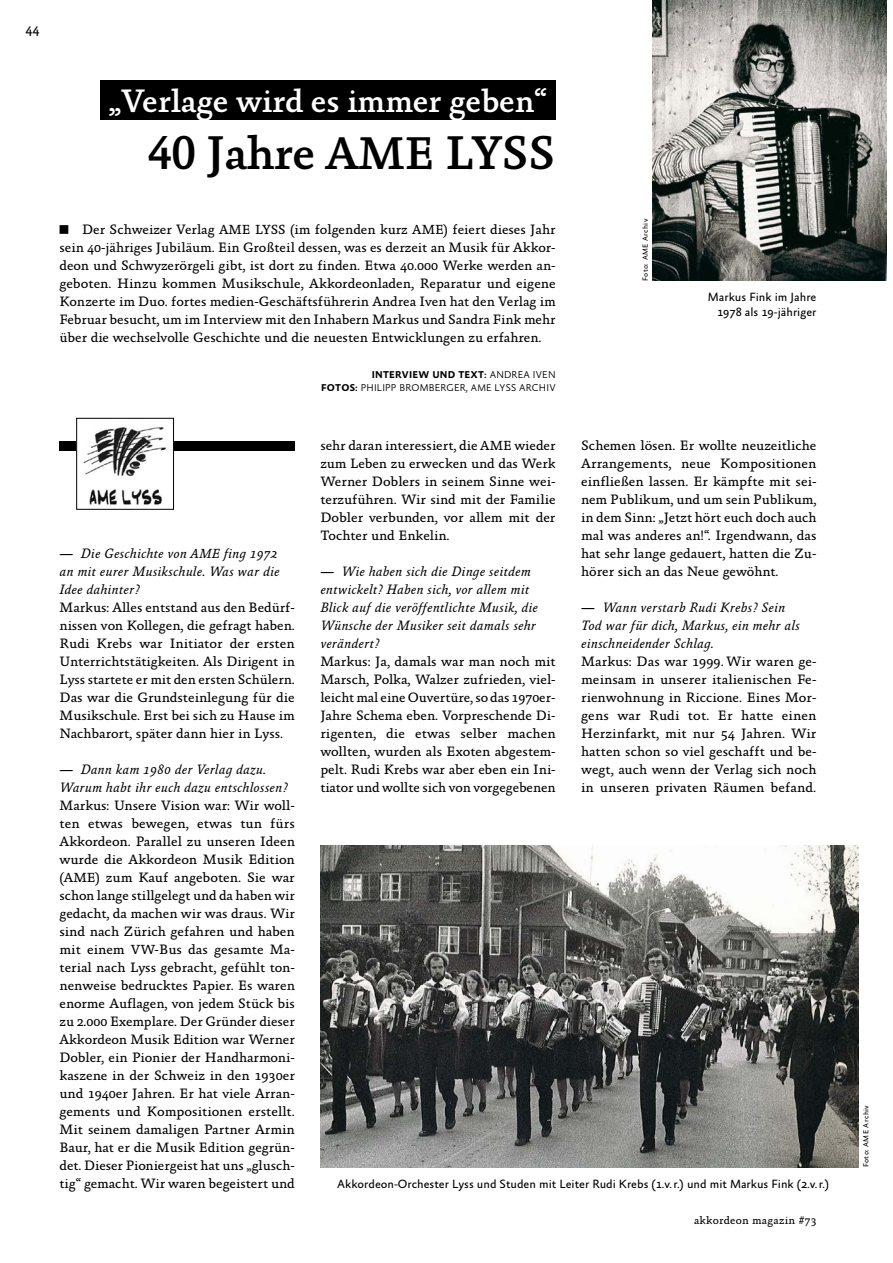
<style>
.page{position:relative;width:893px;height:1263px;background:#fff}
.page>*{position:absolute;margin:0;border:0;box-sizing:border-box;transform-origin:0 0}
.t1{font:500 48px "Absara TF";letter-spacing:-.015em;color:#000}
.t2{font:500 33px "Absara TF";letter-spacing:-.005em;color:#fff}
.t3{font:13.8px/18px "Absara";color:#000;text-align:justify}
.t4{font:italic 13.8px/18px "Absara";color:#000}
.t5{font:13.8px "Absara Sans TF";color:#000}
.t6{font:12.15px/15px "Absara Sans";color:#000;text-align:right}
.t7{font:11.25px "Absara";letter-spacing:.025em;color:#000}
.t8{font:10.05px "Absara Sans TF Lightcaps";letter-spacing:.02em;color:#000}
.t9{font:700 10.05px "Absara Sans TF";letter-spacing:.02em;color:#000}
.t10{font:7.5px "Absara Sans";letter-spacing:.05em;color:#000}
.s1{font-size:46.5px}
.s2{font-size:13.35px}
.s3{font-family:"Absara Sans TF Lightcaps";font-weight:400}
.s4{font-family:"Absara Sans TF";font-weight:700}
.s5{font-size:9.75px}
.s6{font-weight:500;font-style:normal}
</style>
<div class="page">
<img style="left:652px;top:0;width:234px;height:281px">
<img style="left:320px;top:845px;width:539px;height:322px">
<div style="left:60px;top:441px;width:235px;height:10px;background:#000"></div>
<div style="left:100px;top:80px;width:456px;height:40px;background:#000"></div>
<img style="left:78px;top:427px;width:94px;height:78px">
<div style="left:76px;top:418px;width:98px;height:91px;border:1px solid #000"></div>
<p class="t5" style="left:26px;top:24px;width:16px">44</p>
<h2 class="t2" style="left:108px;top:81px;width:440px">„Verlage wird es immer geben“</h2>
<h1 class="t1" style="left:147px;top:125px;width:410px">40 Jahre <span class="s1">AME</span> LYSS</h1>
<p class="t3" style="left:58px;top:221px;width:499px">■ Der Schweizer Verlag <span class="s2">AME LYSS</span> (im folgenden kurz <span class="s2">AME</span>) feiert dieses Jahr sein 40-jähriges Jubiläum. Ein Großteil dessen, was es derzeit an Musik für Akkor&shy;deon und Schwyzerörgeli gibt, ist dort zu finden. Etwa 40.000 Werke werden an&shy;geboten. Hinzu kommen Musikschule, Akkordeonladen, Reparatur und eigene Konzerte im Duo. fortes medien-Geschäftsführerin Andrea Iven hat den Verlag im Februar besucht, um im Interview mit den Inhabern Markus und Sandra Fink mehr über die wechselvolle Geschichte und die neuesten Entwicklungen zu erfahren.</p>
<p class="t9" style="left:372px;top:369px;width:185px">INTERVIEW UND TEXT: <span class="s3">ANDREA IVEN</span></p>
<p class="t8" style="left:321px;top:382px;width:236px"><span class="s4">FOTOS:</span> PHILIPP BROMBERGER, <span class="s5">AME</span> LYSS ARCHIV</p>
<p class="t10" style="left:641px;top:281px;width:63px;rotate:-90deg">Foto: AME Archiv</p>
<p class="t6" style="left:708px;top:290px;width:110px">Markus Fink im Jahre<br>1978 als 19-jähriger</p>
<p class="t4" style="left:60px;top:545px;width:222px"><span class="s6">—</span> Die Geschichte von <span class="s2">AME</span> fing 1972 an mit eurer Musikschule. Was war die<br>Idee dahinter?</p>
<p class="t3" style="left:60px;top:599px;width:237px">Markus: Alles entstand aus den Bedürf&shy;nissen von Kollegen, die gefragt haben.<br>Rudi Krebs war Initiator der ersten Unterrichtstätigkeiten. Als Dirigent in Lyss startete er mit den ersten Schülern.<br>Das war die Grundsteinlegung für die Musikschule. Erst bei sich zu Hause im Nachbarort, später dann hier in Lyss.</p>
<p class="t4" style="left:60px;top:761px;width:230px"><span class="s6">—</span> Dann kam 1980 der Verlag dazu.<br>Warum habt ihr euch dazu entschlossen?</p>
<p class="t3" style="left:60px;top:797px;width:237px">Markus: Unsere Vision war: Wir woll&shy;ten etwas bewegen, etwas tun fürs Akkordeon. Parallel zu unseren Ideen wurde die Akkordeon Musik Edition (<span class="s2">AME</span>) zum Kauf angeboten. Sie war schon lange stillgelegt und da haben wir gedacht, da machen wir was draus. Wir sind nach Zürich gefahren und haben mit einem <span class="s2">VW</span>-Bus das gesamte Ma&shy;terial nach Lyss gebracht, gefühlt ton&shy;nenweise bedrucktes Papier. Es waren enorme Auflagen, von jedem Stück bis zu 2.000 Exemplare. Der Gründer dieser Akkordeon Musik Edition war Werner Dobler, ein Pionier der Handharmoni&shy;kaszene in der Schweiz in den 1930er und 1940er Jahren. Er hat viele Arran&shy;gements und Kompositionen erstellt.<br>Mit seinem damaligen Partner Armin Baur, hat er die Musik Edition gegrün&shy;det. Dieser Pioniergeist hat uns „glusch&shy;tig“ gemacht. Wir waren begeistert und</p>
<p class="t3" style="left:320px;top:437px;width:237px">sehr daran interessiert, die <span class="s2">AME</span> wieder zum Leben zu erwecken und das Werk Werner Doblers in seinem Sinne wei&shy;terzuführen. Wir sind mit der Familie Dobler verbunden, vor allem mit der Tochter und Enkelin.</p>
<p class="t4" style="left:320px;top:563px;width:219px"><span class="s6">—</span> Wie haben sich die Dinge seitdem entwickelt? Haben sich, vor allem mit<br>Blick auf die veröffentlichte Musik, die<br>Wünsche der Musiker seit damals sehr verändert?</p>
<p class="t3" style="left:320px;top:653px;width:237px">Markus: Ja, damals war man noch mit Marsch, Polka, Walzer zufrieden, viel&shy;leicht mal eine Ouvertüre, so das 1970er-Jahre Schema eben. Vorpreschende Di&shy;rigenten, die etwas selber machen wollten, wurden als Exoten abgestem&shy;pelt. Rudi Krebs war aber eben ein Ini&shy;tiator und wollte sich von vorgegebenen</p>
<p class="t3" style="left:581px;top:437px;width:237px">Schemen lösen. Er wollte neuzeitliche Arrangements, neue Kompositionen einfließen lassen. Er kämpfte mit sei&shy;nem Publikum, und um sein Publikum, in dem Sinn: „Jetzt hört euch doch auch mal was anderes an!“. Irgendwann, das hat sehr lange gedauert, hatten die Zu&shy;hörer sich an das Neue gewöhnt.</p>
<p class="t4" style="left:581px;top:599px;width:220px"><span class="s6">—</span> Wann verstarb Rudi Krebs? Sein<br>Tod war für dich, Markus, ein mehr als einschneidender Schlag.</p>
<p class="t3" style="left:581px;top:653px;width:237px">Markus: Das war 1999. Wir waren ge&shy;meinsam in unserer italienischen Fe&shy;rienwohnung in Riccione. Eines Mor&shy;gens war Rudi tot. Er hatte einen Herzinfarkt, mit nur 54 Jahren. Wir hatten schon so viel geschafft und be&shy;wegt, auch wenn der Verlag sich noch in unseren privaten Räumen befand.</p>
<p class="t6" style="left:337px;top:1177px;width:494px">Akkordeon-Orchester Lyss und Studen mit Leiter Rudi Krebs (1.v.r.) und mit Markus Fink (2.v.r.)</p>
<p class="t7" style="left:694px;top:1214px;width:124px">akkordeon magazin #73</p>
<p class="t10" style="left:862px;top:1167px;width:63px;rotate:-90deg">Foto: AME Archiv</p>
</div>
